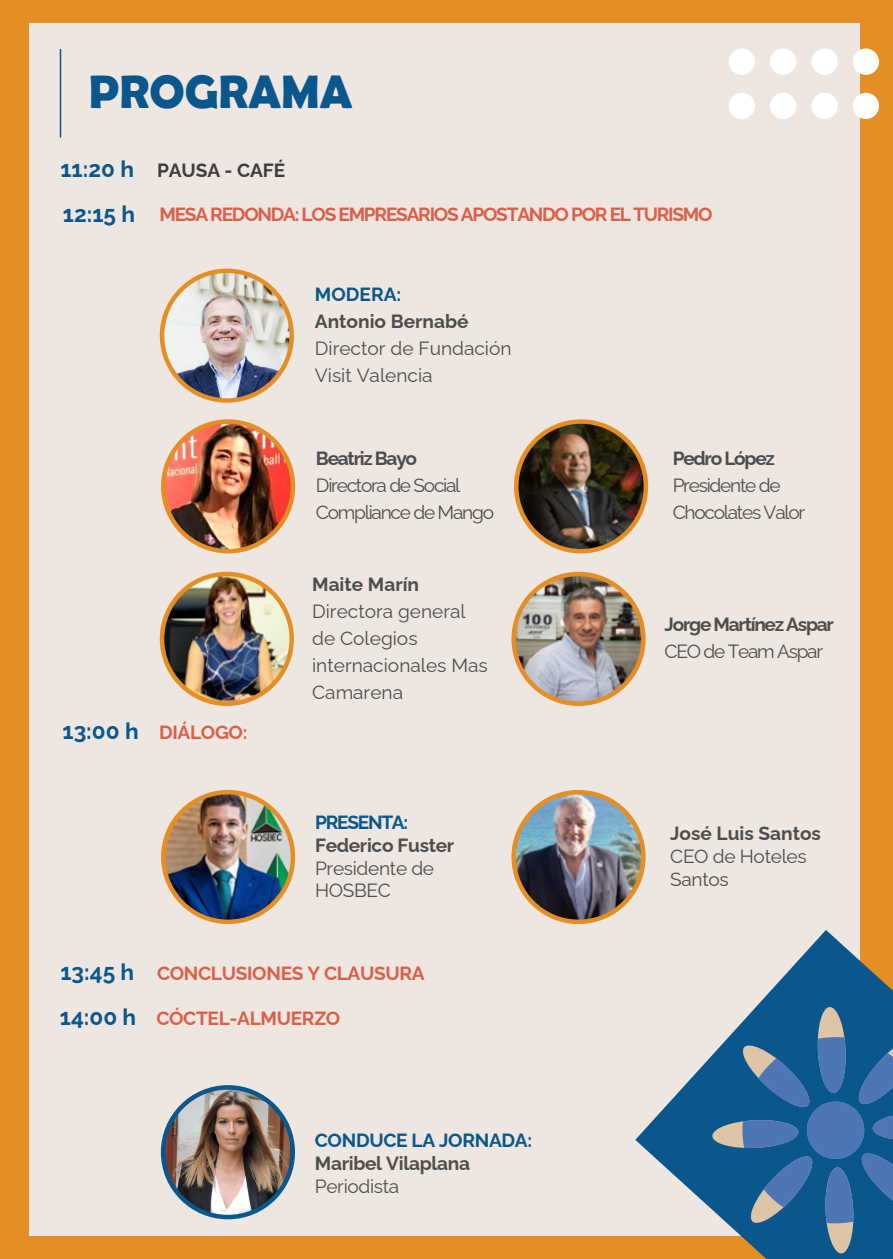
<style>
.page{position:relative;width:893px;height:1259px;background:#e58e24}
.page>*{position:absolute;margin:0;border:0;box-sizing:border-box;transform-origin:0 0}
.t1{font:700 47.1px "Berlin Sans FB Demi";color:#09578d}
.t2{font:19.05px/27px "Raleway";letter-spacing:-.015em;color:#4b4d4f}
.t3{font:19.05px/27px "Raleway";letter-spacing:-.065em;color:#4b4d4f}
.t4{font:700 19.05px "Raleway";letter-spacing:-.015em;color:#db5f49}
.t5{font:700 19.05px "Raleway";letter-spacing:-.065em;color:#db5f49}
.t6{font:700 19.05px "Raleway";letter-spacing:-.015em;color:#4b4d4f}
.t7{font:700 19.05px "Raleway";letter-spacing:-.065em;color:#4b4d4f}
.t8{font:700 19.05px "Raleway";letter-spacing:-.015em;color:#09578d}
.t9{font:700 19.05px "Raleway";letter-spacing:-.005em;color:#3b3d40}
.t10{font:700 19.05px "Raleway";letter-spacing:-.015em;color:#4c4e4f}
.t11{font:19.05px "Raleway";letter-spacing:-.015em;color:#4c4e4f}
.t12{font:700 19.05px "Raleway";letter-spacing:-.065em;color:#09578d}
.s1{font-size:22.65px;color:#09578d}
</style>
<div class="page">
<div style="left:30px;top:23px;width:830px;height:1213px;background:#eee7e1"></div>
<svg style="left:635px;top:930px;width:258px;height:329px"></svg>
<svg style="left:712px;top:1006px;width:181px;height:247px;background:#336b9a"></svg>
<div style="left:729px;top:49px;width:26px;height:26px;background:#fff;border-radius:50%"></div>
<div style="left:770px;top:49px;width:26px;height:26px;background:#fff;border-radius:50%"></div>
<div style="left:811px;top:49px;width:27px;height:26px;background:#fff;border-radius:50%"></div>
<div style="left:853px;top:49px;width:26px;height:26px;background:#fff;border-radius:50%"></div>
<div style="left:729px;top:93px;width:26px;height:26px;background:#fff;border-radius:50%"></div>
<div style="left:770px;top:93px;width:26px;height:26px;background:#fff;border-radius:50%"></div>
<div style="left:811px;top:93px;width:27px;height:26px;background:#fff;border-radius:50%"></div>
<div style="left:853px;top:93px;width:26px;height:26px;background:#fff;border-radius:50%"></div>
<hr style="left:60px;top:49px;width:1px;height:89px;background:#09578d">
<img style="left:516px;top:421px;width:130px;height:130px;border-radius:65px">
<div style="left:514px;top:419px;width:134px;height:134px;border:4px solid #e58e24;border-radius:50%"></div>
<img style="left:162px;top:575px;width:128px;height:128px">
<div style="left:160px;top:572px;width:134px;height:134px;border:4px solid #e58e24;border-radius:50%"></div>
<img style="left:514px;top:574px;width:129px;height:129px;border-radius:65px">
<div style="left:511px;top:572px;width:135px;height:134px;border:4px solid #e58e24;border-radius:50%"></div>
<img style="left:163px;top:792px;width:130px;height:130px;border-radius:65px">
<div style="left:161px;top:790px;width:134px;height:134px;border:4px solid #e58e24;border-radius:50%"></div>
<img style="left:516px;top:792px;width:125px;height:130px">
<div style="left:511px;top:790px;width:135px;height:134px;border:4px solid #e58e24;border-radius:50%"></div>
<img style="left:163px;top:1087px;width:130px;height:130px;border-radius:65px">
<div style="left:161px;top:1085px;width:134px;height:134px;border:4px solid #09578d;border-radius:50%"></div>
<img style="left:162px;top:271px;width:130px;height:129px;border-radius:65px">
<div style="left:160px;top:268px;width:134px;height:135px;border:4px solid #e58e24;border-radius:50%"></div>
<img style="left:163px;top:421px;width:130px;height:130px;border-radius:65px">
<div style="left:161px;top:419px;width:134px;height:134px;border:4px solid #e58e24;border-radius:50%"></div>
<h1 class="t1" style="left:89px;top:65px;width:265px">PROGRAMA</h1>
<p class="t9" style="left:60px;top:155px;width:226px"><span class="s1">11:20 h</span> PAUSA - CAFÉ</p>
<p class="t5" style="left:63px;top:199px;width:651px"><span class="s1">12:15 h</span> MESA REDONDA: LOS EMPRESARIOS APOSTANDO POR EL TURISMO</p>
<p class="t8" style="left:315px;top:279px;width:88px">MODERA:</p>
<p class="t6" style="left:315px;top:306px;width:155px">Antonio Bernabé</p>
<p class="t2" style="left:315px;top:333px;width:198px">Director de Fundación<br>Visit Valencia</p>
<p class="t7" style="left:316px;top:443px;width:103px">Beatriz Bayo</p>
<p class="t3" style="left:316px;top:470px;width:180px">Directora de Social<br>Compliance de Mango</p>
<p class="t4" style="left:63px;top:717px;width:186px"><span class="s1">13:00 h</span> DIÁLOGO:</p>
<p class="t6" style="left:312px;top:569px;width:109px">Maite Marín</p>
<p class="t2" style="left:312px;top:595px;width:177px">Directora general de Colegios internacionales Mas<br>Camarena</p>
<p class="t12" style="left:315px;top:806px;width:95px">PRESENTA:</p>
<p class="t6" style="left:315px;top:829px;width:141px">Federico Fuster</p>
<p class="t2" style="left:315px;top:854px;width:121px;line-height:23px">Presidente de<br>HOSBEC</p>
<p class="t4" style="left:60px;top:958px;width:366px"><span class="s1">13:45 h</span> CONCLUSIONES Y CLAUSURA</p>
<p class="t4" style="left:60px;top:1003px;width:282px"><span class="s1">14:00 h</span> CÓCTEL-ALMUERZO</p>
<p class="t8" style="left:315px;top:1125px;width:219px">CONDUCE LA JORNADA:</p>
<p class="t10" style="left:315px;top:1147px;width:157px">Maribel Vilaplana</p>
<p class="t11" style="left:315px;top:1170px;width:86px">Periodista</p>
<p class="t7" style="left:673px;top:443px;width:104px">Pedro López</p>
<p class="t3" style="left:673px;top:470px;width:134px">Presidente de<br>Chocolates Valor</p>
<p class="t7" style="left:665px;top:609px;width:171px">Jorge Martínez Aspar</p>
<p class="t3" style="left:665px;top:636px;width:160px">CEO de Team Aspar</p>
<p class="t6" style="left:670px;top:818px;width:152px">José Luis Santos</p>
<p class="t2" style="left:670px;top:842px;width:138px;line-height:23px">CEO de Hoteles<br>Santos</p>
</div>
